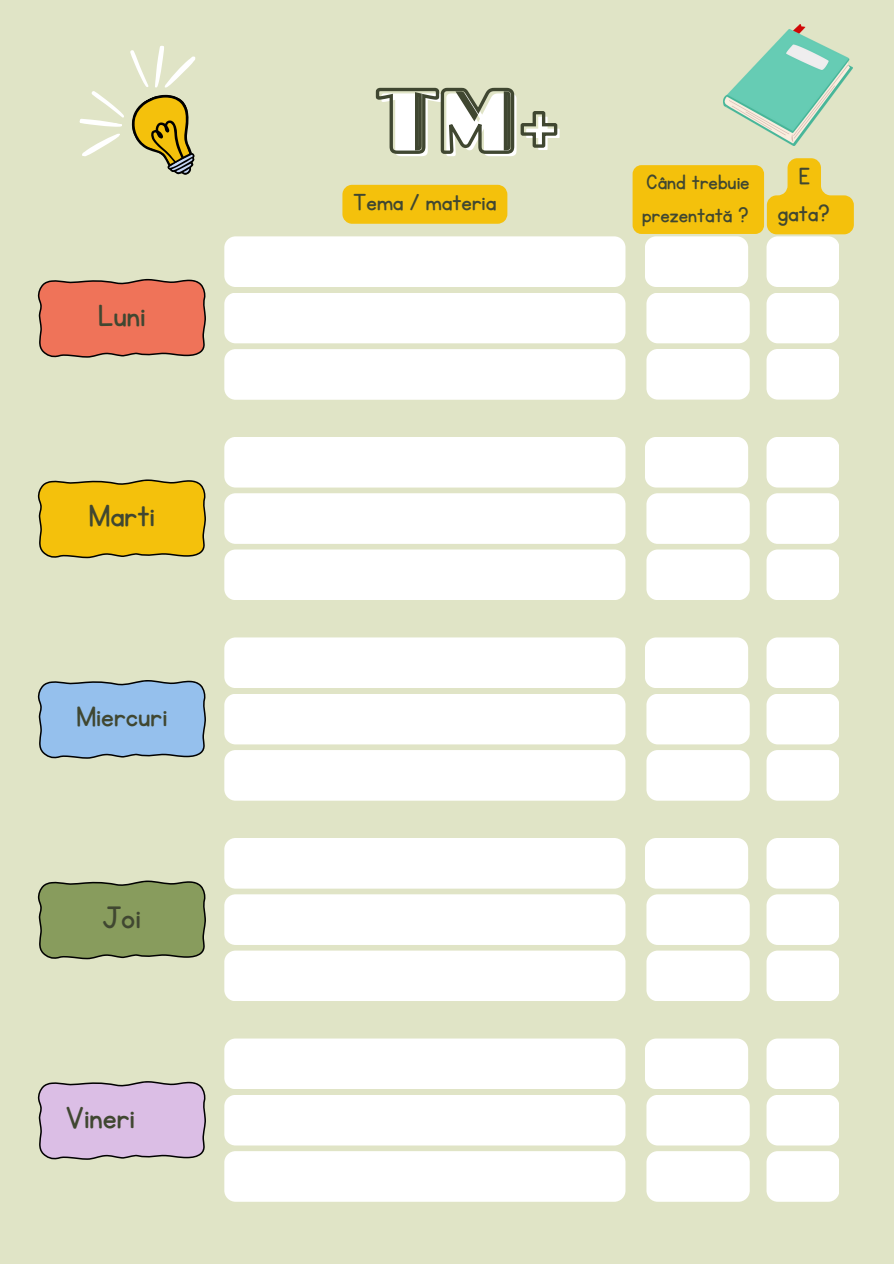
<style>
.page{position:relative;width:894px;height:1264px;background:#fff}
.page>*{position:absolute;margin:0;border:0;box-sizing:border-box;transform-origin:0 0}
.t1{font:89.4px "Fascinate Inline";color:#fff}
.t2{font:36px "KG Primary Penmanship";color:#404731}
.t3{font:33px "KG Primary Penmanship";color:#404731}
.t4{font:27px/37.2px "KG Primary Penmanship";color:#404731;text-align:center}
.t5{font:24.15px/33.6px "KG Primary Penmanship";color:#404731}
</style>
<div class="page">
<div style="left:0;top:0;width:893px;height:1263px;background:#e0e4c6"></div>
<div style="left:224px;top:236px;width:401px;height:51px;background:#fff;border-radius:11px"></div>
<svg style="left:37px;top:278px;width:169px;height:80px;background:#e1775e"></svg>
<div style="left:224px;top:293px;width:401px;height:50px;background:#fff;border-radius:11px"></div>
<div style="left:644px;top:236px;width:104px;height:51px;background:#fff;border-radius:11px"></div>
<div style="left:646px;top:293px;width:103px;height:50px;background:#fff;border-radius:11px"></div>
<div style="left:766px;top:236px;width:73px;height:51px;background:#fff;border-radius:11px"></div>
<div style="left:766px;top:293px;width:73px;height:50px;background:#fff;border-radius:11px"></div>
<div style="left:646px;top:349px;width:103px;height:50px;background:#fff;border-radius:11px"></div>
<div style="left:766px;top:349px;width:73px;height:50px;background:#fff;border-radius:11px"></div>
<div style="left:224px;top:437px;width:401px;height:50px;background:#fff;border-radius:11px"></div>
<svg style="left:37px;top:479px;width:169px;height:80px;background:#e5ba1c"></svg>
<div style="left:224px;top:493px;width:401px;height:51px;background:#fff;border-radius:11px"></div>
<div style="left:644px;top:437px;width:104px;height:50px;background:#fff;border-radius:11px"></div>
<div style="left:646px;top:493px;width:103px;height:51px;background:#fff;border-radius:11px"></div>
<div style="left:766px;top:437px;width:73px;height:50px;background:#fff;border-radius:11px"></div>
<div style="left:766px;top:493px;width:73px;height:51px;background:#fff;border-radius:11px"></div>
<div style="left:224px;top:549px;width:401px;height:51px;background:#fff;border-radius:11px"></div>
<div style="left:646px;top:549px;width:103px;height:51px;background:#fff;border-radius:11px"></div>
<div style="left:766px;top:549px;width:73px;height:51px;background:#fff;border-radius:11px"></div>
<div style="left:224px;top:637px;width:401px;height:51px;background:#fff;border-radius:11px"></div>
<svg style="left:37px;top:680px;width:169px;height:79px;background:#93b8dd"></svg>
<div style="left:224px;top:693px;width:401px;height:51px;background:#fff;border-radius:11px"></div>
<div style="left:644px;top:637px;width:104px;height:51px;background:#fff;border-radius:11px"></div>
<div style="left:646px;top:693px;width:103px;height:51px;background:#fff;border-radius:11px"></div>
<div style="left:766px;top:637px;width:73px;height:51px;background:#fff;border-radius:11px"></div>
<div style="left:766px;top:693px;width:73px;height:51px;background:#fff;border-radius:11px"></div>
<div style="left:224px;top:750px;width:401px;height:50px;background:#fff;border-radius:11px"></div>
<div style="left:646px;top:750px;width:103px;height:50px;background:#fff;border-radius:11px"></div>
<div style="left:766px;top:750px;width:73px;height:50px;background:#fff;border-radius:11px"></div>
<div style="left:224px;top:838px;width:401px;height:50px;background:#fff;border-radius:11px"></div>
<svg style="left:37px;top:880px;width:169px;height:80px;background:#889a61"></svg>
<div style="left:224px;top:894px;width:401px;height:51px;background:#fff;border-radius:11px"></div>
<div style="left:644px;top:838px;width:104px;height:50px;background:#fff;border-radius:11px"></div>
<div style="left:646px;top:894px;width:103px;height:51px;background:#fff;border-radius:11px"></div>
<div style="left:766px;top:838px;width:73px;height:50px;background:#fff;border-radius:11px"></div>
<div style="left:766px;top:894px;width:73px;height:51px;background:#fff;border-radius:11px"></div>
<div style="left:224px;top:950px;width:401px;height:51px;background:#fff;border-radius:11px"></div>
<div style="left:646px;top:950px;width:103px;height:51px;background:#fff;border-radius:11px"></div>
<div style="left:766px;top:950px;width:73px;height:51px;background:#fff;border-radius:11px"></div>
<div style="left:224px;top:1038px;width:401px;height:51px;background:#fff;border-radius:11px"></div>
<svg style="left:37px;top:1081px;width:169px;height:79px;background:#cfb7d6"></svg>
<div style="left:224px;top:1094px;width:401px;height:51px;background:#fff;border-radius:11px"></div>
<div style="left:644px;top:1038px;width:104px;height:51px;background:#fff;border-radius:11px"></div>
<div style="left:646px;top:1094px;width:103px;height:51px;background:#fff;border-radius:11px"></div>
<div style="left:766px;top:1038px;width:73px;height:51px;background:#fff;border-radius:11px"></div>
<div style="left:766px;top:1094px;width:73px;height:51px;background:#fff;border-radius:11px"></div>
<div style="left:224px;top:1151px;width:401px;height:50px;background:#fff;border-radius:11px"></div>
<div style="left:646px;top:1151px;width:103px;height:50px;background:#fff;border-radius:11px"></div>
<div style="left:766px;top:1151px;width:73px;height:50px;background:#fff;border-radius:11px"></div>
<div style="left:224px;top:349px;width:401px;height:51px;background:#fff;border-radius:11px"></div>
<img style="left:723px;top:24px;width:129px;height:122px">
<svg style="left:375px;top:87px;width:183px;height:67px"></svg>
<div style="left:342px;top:185px;width:165px;height:39px;background:#f4c10c"></div>
<svg style="left:79px;top:45px;width:117px;height:130px"></svg>
<svg style="left:632px;top:158px;width:221px;height:76px"></svg>
<p class="t2" style="left:98px;top:298px;width:49px">Luni</p>
<p class="t2" style="left:89px;top:498px;width:68px">Marti</p>
<h2 class="t3" style="left:76px;top:700px;width:92px">Miercuri</h2>
<p class="t2" style="left:103px;top:899px;width:40px">Joi</p>
<h3 class="t2" style="left:65px;top:1100px;width:71px">Vineri</h3>
<h1 class="t1" style="left:380px;top:63px;width:186px">TM+</h1>
<p class="t4" style="left:353px;top:185px;width:144px">Tema / materia</p>
<h3 class="t5" style="left:642px;top:166px;width:109px">Când trebuie prezentată ?</h3>
<p class="t4" style="left:777px;top:158px;width:53px">E gata?</p>
</div>
